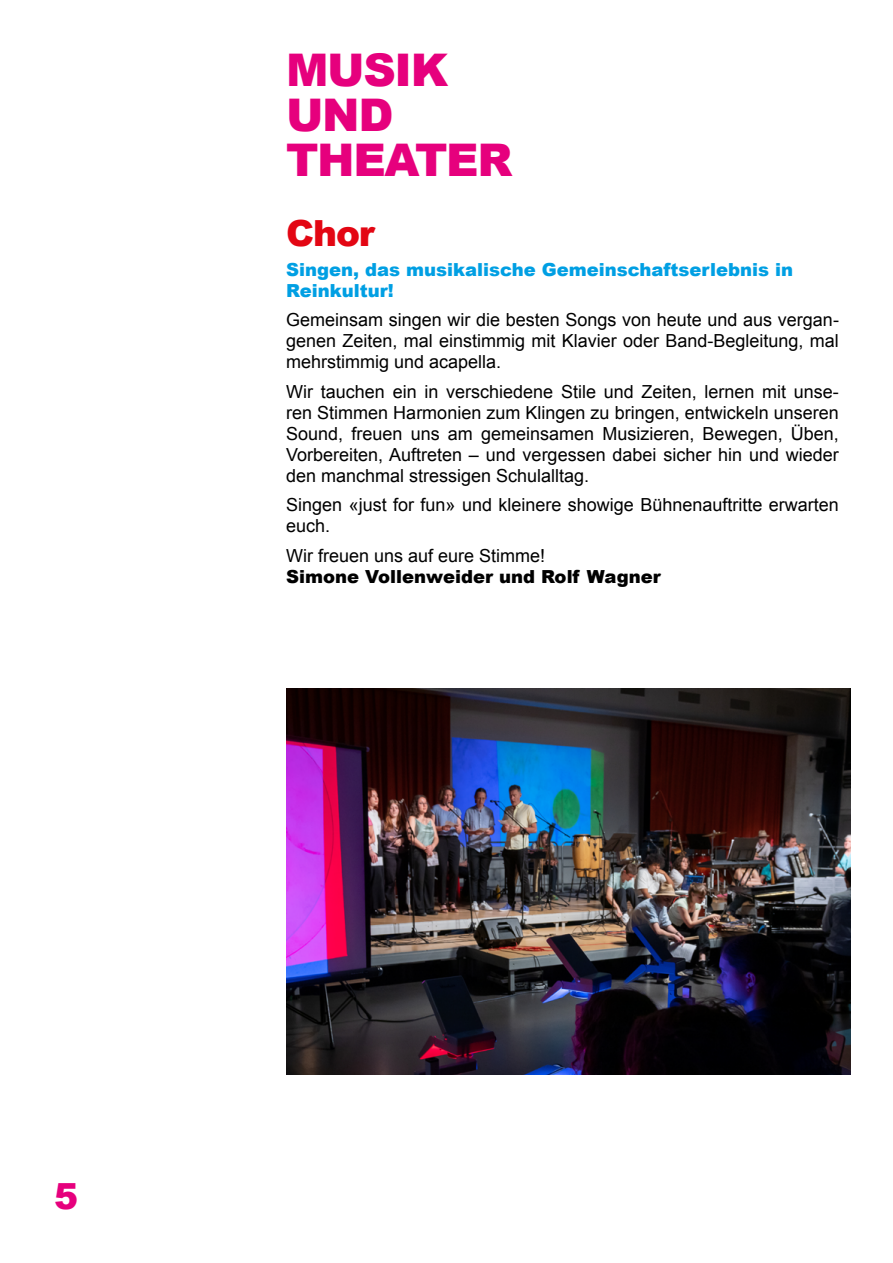
<style>
.page{position:relative;width:893px;height:1263px;background:#fff}
.page>*{position:absolute;margin:0;border:0;box-sizing:border-box;transform-origin:0 0}
.t1{font:900 45px/45px "Arial";letter-spacing:-.03em;color:#e6007d}
.t2{font:900 36px "Arial";color:#e30613}
.t3{font:900 36px "Arial";color:#e6007d}
.t4{font:18px/21px "Arial";color:#000;text-align:justify}
.t5{font:900 18px/21px "Arial";color:#009fe3}
.t6{font:900 18px "Arial";color:#000}
</style>
<div class="page">
<img style="left:286px;top:689px;width:564px;height:386px">
<h1 class="t1" style="left:286px;top:46px;width:228px">MUSIK<br>UND<br>THEATER</h1>
<h2 class="t2" style="left:286px;top:207px;width:90px">Chor</h2>
<p class="t5" style="left:286px;top:258px;width:508px">Singen, das musikalische Gemeinschaftserlebnis in<br>Reinkultur!</p>
<p class="t4" style="left:286px;top:310px;width:554px">Gemeinsam singen wir die besten Songs von heute und aus vergan&shy;genen Zeiten, mal einstimmig mit Klavier oder Band-Begleitung, mal mehrstimmig und acapella.</p>
<p class="t4" style="left:286px;top:381px;width:554px">Wir tauchen ein in verschiedene Stile und Zeiten, lernen mit unse&shy;ren Stimmen Harmonien zum Klingen zu bringen, entwickeln unseren Sound, freuen uns am gemeinsamen Musizieren, Bewegen, Üben, Vorbereiten, Auftreten – und vergessen dabei sicher hin und wieder den manchmal stressigen Schulalltag.</p>
<p class="t4" style="left:286px;top:495px;width:554px">Singen «just for fun» und kleinere showige Bühnenauftritte erwarten euch.</p>
<p class="t4" style="left:286px;top:545px;width:261px">Wir freuen uns auf eure Stimme!</p>
<p class="t6" style="left:286px;top:563px;width:376px">Simone Vollenweider und Rolf Wagner</p>
<h2 class="t3" style="left:54px;top:1170px;width:26px">5</h2>
</div>
